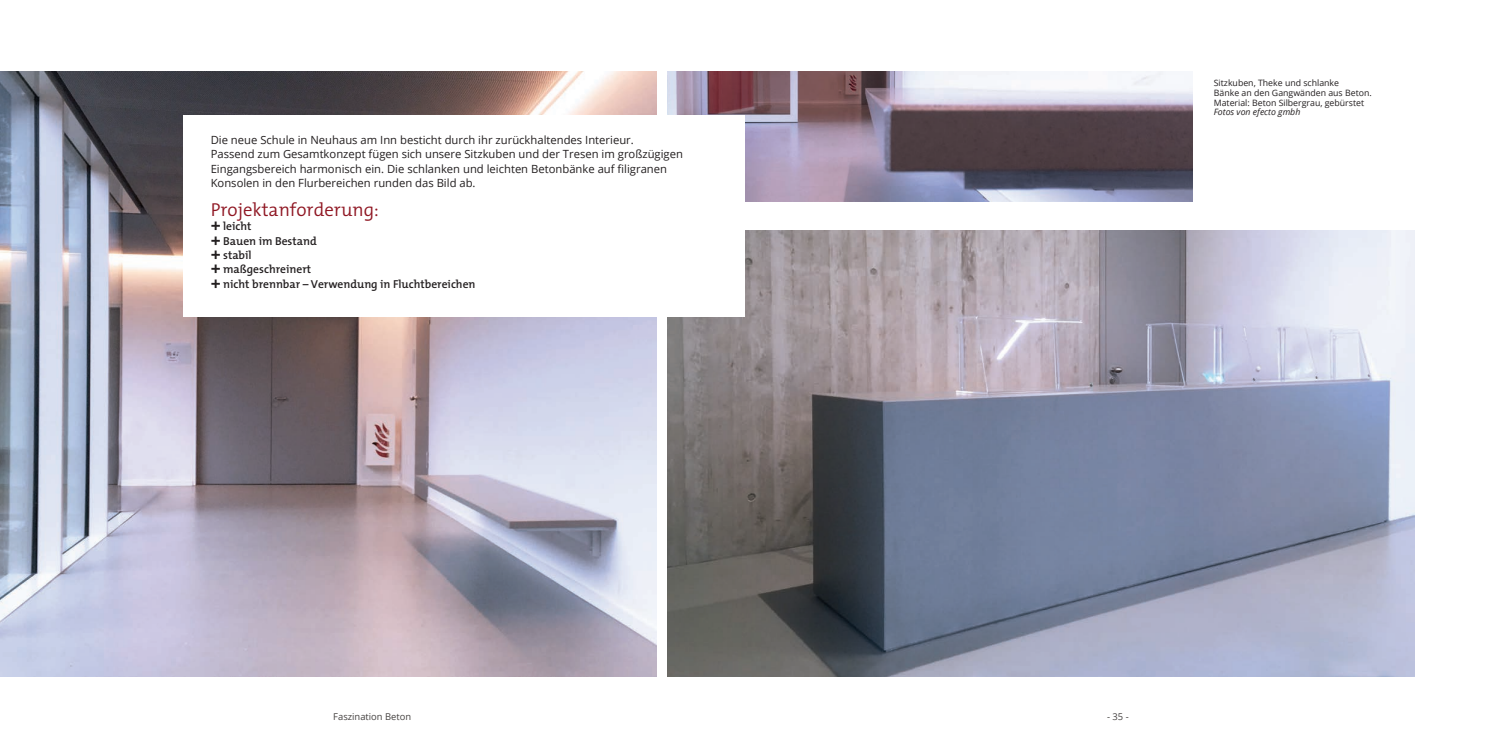
<style>
.page{position:relative;width:1489px;height:745px;background:#fff}
.page>*{position:absolute;margin:0;border:0;box-sizing:border-box;transform-origin:0 0}
.t1{font:300 18.75px "The Mix";color:#8f1622}
.t2{font:600 11.5px/14.4px "The Mix";color:#231f20}
.t3{font:11.25px/14.4px "Open Sans";color:#231f20}
.t4{font:9.38px "Open Sans";color:#454241}
.t5{font:8.75px/9.6px "Open Sans";color:#231f20}
.t6{font:italic 8.75px "Open Sans";color:#231f20}
.s1{font-family:"Open Sans";font-weight:700;font-size:17.5px}
</style>
<div class="page">
<img style="left:667px;top:230px;width:747px;height:446px">
<img style="left:0;top:72px;width:656px;height:604px">
<img style="left:667px;top:72px;width:525px;height:129px">
<div style="left:183px;top:115px;width:561px;height:201px;background:#fff"></div>
<p class="t3" style="left:211px;top:132px;width:474px">Die neue Schule in Neuhaus am Inn besticht durch ihr zurückhaltendes Interieur.<br>Passend zum Gesamtkonzept fügen sich unsere Sitzkuben und der Tresen im großzügigen Eingangsbereich harmonisch ein. Die schlanken und leichten Betonbänke auf filigranen Konsolen in den Flurbereichen runden das Bild ab.</p>
<h1 class="t1" style="left:211px;top:194px;width:170px">Projektanforderung:</h1>
<p class="t2" style="left:211px;top:219px;width:266px"><span class="s1">+</span> leicht<br><span class="s1">+</span> Bauen im Bestand<br><span class="s1">+</span> stabil<br><span class="s1">+</span> maßgeschreinert<br><span class="s1">+</span> nicht brennbar – Verwendung in Fluchtbereichen</p>
<p class="t5" style="left:1213px;top:78px;width:159px">Sitzkuben, Theke und schlanke<br>Bänke an den Gangwänden aus Beton.<br>Material: Beton Silbergrau, gebürstet</p>
<p class="t6" style="left:1213px;top:106px;width:88px">Fotos von efecto gmbh</p>
<p class="t4" style="left:333px;top:709px;width:79px">Faszination Beton</p>
<p class="t4" style="left:1107px;top:709px;width:23px">- 35 -</p>
</div>
